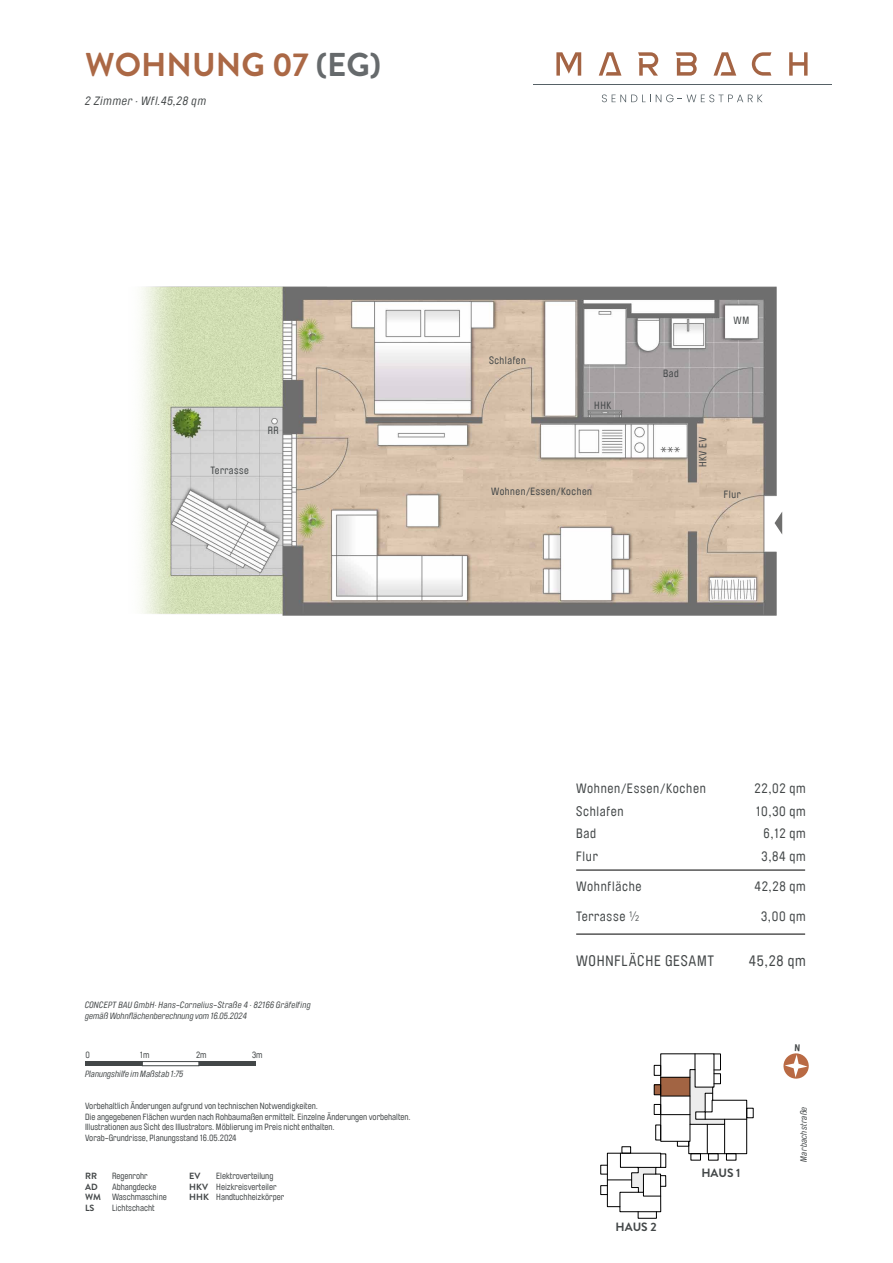
<style>
.page{position:relative;width:893px;height:1263px;background:#fff}
.page>*{position:absolute;margin:0;border:0;box-sizing:border-box;transform-origin:0 0}
.t1{font:700 33px "Brandon Grotesque";color:#ab6845}
.t2{font:15px "Brauer Neue";letter-spacing:.05em;color:#434748}
.t3{font:13.5px "Brauer Neue";letter-spacing:.05em;color:#434748}
.t4{font:italic 12px "Brauer Neue";letter-spacing:.05em;color:#434748}
.t5{font:700 12px "Brandon Grotesque";color:#434748}
.t6{font:10.5px "Brauer Neue";letter-spacing:.05em;color:#434748}
.t7{font:9px/10.8px "Brauer Neue";color:#434748}
.t8{font:italic 9px "Brauer Neue";letter-spacing:.025em;color:#434748}
.t9{font:italic 9px "Brauer Neue";letter-spacing:.005em;color:#434748}
.t10{font:700 9px "Brandon Grotesque";color:#434748}
.s1{color:#666a6c}
.s2{font-family:"Brandon Grotesque";font-weight:700}
.s3{font-family:"DIN Pro";font-weight:300}
</style>
<div class="page">
<svg style="left:556px;top:52px;width:25px;height:24px"></svg>
<svg style="left:599px;top:52px;width:22px;height:24px"></svg>
<svg style="left:638px;top:52px;width:20px;height:24px"></svg>
<svg style="left:676px;top:52px;width:21px;height:24px"></svg>
<svg style="left:713px;top:52px;width:23px;height:24px"></svg>
<svg style="left:752px;top:52px;width:19px;height:24px"></svg>
<svg style="left:789px;top:52px;width:19px;height:24px"></svg>
<svg style="left:602px;top:94px;width:160px;height:8px"></svg>
<hr style="left:533px;top:85px;width:298px;height:1px;background:#566166">
<img style="left:141px;top:286px;width:636px;height:330px">
<svg style="left:774px;top:512px;width:8px;height:22px"></svg>
<div style="left:85px;top:1061px;width:57px;height:5px;background:#434748"></div>
<div style="left:199px;top:1061px;width:57px;height:5px;background:#434748"></div>
<div style="left:142px;top:1061px;width:57px;height:5px;border:1px solid #434748"></div>
<hr style="left:576px;top:870px;width:229px;height:1px;background:#000">
<hr style="left:576px;top:934px;width:229px;height:1px;background:#000">
<div style="left:600px;top:1165px;width:8px;height:9px;border:1px solid #000"></div>
<div style="left:600px;top:1185px;width:8px;height:10px;border:1px solid #000"></div>
<svg style="left:607px;top:1053px;width:140px;height:159px"></svg>
<svg style="left:783px;top:1053px;width:26px;height:26px"></svg>
<h1 class="t1" style="left:85px;top:42px;width:297px">WOHNUNG 07 <span class="s1">(EG)</span></h1>
<h3 class="t4" style="left:85px;top:94px;width:122px">2 Zimmer · Wfl.45,28 qm</h3>
<p class="t6" style="left:210px;top:465px;width:40px">Terrasse</p>
<p class="t6" style="left:268px;top:424px;width:12px">RR</p>
<p class="t6" style="left:489px;top:354px;width:38px">Schlafen</p>
<p class="t6" style="left:594px;top:399px;width:19px">HHK</p>
<p class="t6" style="left:491px;top:486px;width:102px">Wohnen/Essen/Kochen</p>
<p class="t6" style="left:663px;top:367px;width:17px">Bad</p>
<p class="t6" style="left:733px;top:315px;width:17px">WM</p>
<p class="t6" style="left:697px;top:467px;width:32px;rotate:-90deg">HKV EV</p>
<p class="t6" style="left:724px;top:488px;width:18px">Flur</p>
<p class="t8" style="left:85px;top:1000px;width:227px">CONCEPT BAU GmbH· Hans-Cornelius-Straße 4 · 82166 Gräfelfing</p>
<p class="t9" style="left:85px;top:1011px;width:163px">gemäß Wohnflächenberechnung vom 16.05.2024</p>
<p class="t7" style="left:85px;top:1049px;width:6px">0</p>
<p class="t7" style="left:140px;top:1049px;width:11px">1m</p>
<p class="t7" style="left:196px;top:1049px;width:12px">2m</p>
<p class="t7" style="left:252px;top:1049px;width:12px">3m</p>
<p class="t9" style="left:85px;top:1069px;width:100px">Planungshilfe im Maßstab 1:75</p>
<p class="t7" style="left:85px;top:1100px;width:327px">Vorbehaltlich Änderungen aufgrund von technischen Notwendigkeiten.<br>Die angegebenen Flächen wurden nach Rohbaumaßen ermittelt. Einzelne Änderungen vorbehalten.<br>Illustrationen aus Sicht des Illustrators. Möblierung im Preis nicht enthalten.<br>Vorab-Grundrisse, Planungsstand 16.05.2024</p>
<p class="t10" style="left:85px;top:1169px;width:13px">RR</p>
<p class="t7" style="left:112px;top:1170px;width:37px">Regenrohr</p>
<p class="t10" style="left:85px;top:1180px;width:14px">AD</p>
<p class="t7" style="left:85px;top:1181px;width:83px;text-indent:27px">Abhangdecke<br><span class="s2">WM</span> Waschmaschine</p>
<p class="t10" style="left:85px;top:1202px;width:11px">LS</p>
<p class="t7" style="left:112px;top:1203px;width:44px">Lichtschacht</p>
<p class="t7" style="left:189px;top:1170px;width:96px;text-indent:27px">Elektroverteilung<br><span class="s2">HKV</span> Heizkreisverteiler<br><span class="s2">HHK</span> Handtuchheizkörper</p>
<p class="t10" style="left:189px;top:1169px;width:13px">EV</p>
<h3 class="t3" style="left:576px;top:781px;width:131px">Wohnen/Essen/Kochen</h3>
<h3 class="t3" style="left:754px;top:781px;width:53px">22,02 qm</h3>
<h3 class="t3" style="left:576px;top:804px;width:49px">Schlafen</h3>
<h3 class="t3" style="left:756px;top:804px;width:51px">10,30 qm</h3>
<h3 class="t3" style="left:576px;top:826px;width:22px">Bad</h3>
<h3 class="t3" style="left:763px;top:826px;width:44px">6,12 qm</h3>
<h3 class="t3" style="left:576px;top:849px;width:23px">Flur</h3>
<h3 class="t3" style="left:761px;top:849px;width:46px">3,84 qm</h3>
<h3 class="t3" style="left:576px;top:879px;width:67px">Wohnfläche</h3>
<h3 class="t3" style="left:754px;top:879px;width:53px">42,28 qm</h3>
<h3 class="t3" style="left:576px;top:909px;width:65px">Terrasse <span class="s3">½</span></h3>
<h3 class="t3" style="left:761px;top:909px;width:46px">3,00 qm</h3>
<h2 class="t2" style="left:576px;top:952px;width:140px">WOHNFLÄCHE GESAMT</h2>
<h2 class="t2" style="left:749px;top:952px;width:59px">45,28 qm</h2>
<h3 class="t5" style="left:616px;top:1218px;width:43px">HAUS 2</h3>
<h3 class="t5" style="left:701px;top:1164px;width:41px">HAUS 1</h3>
<p class="t8" style="left:798px;top:1161px;width:56px;rotate:-90deg">Marbachstraße</p>
</div>
